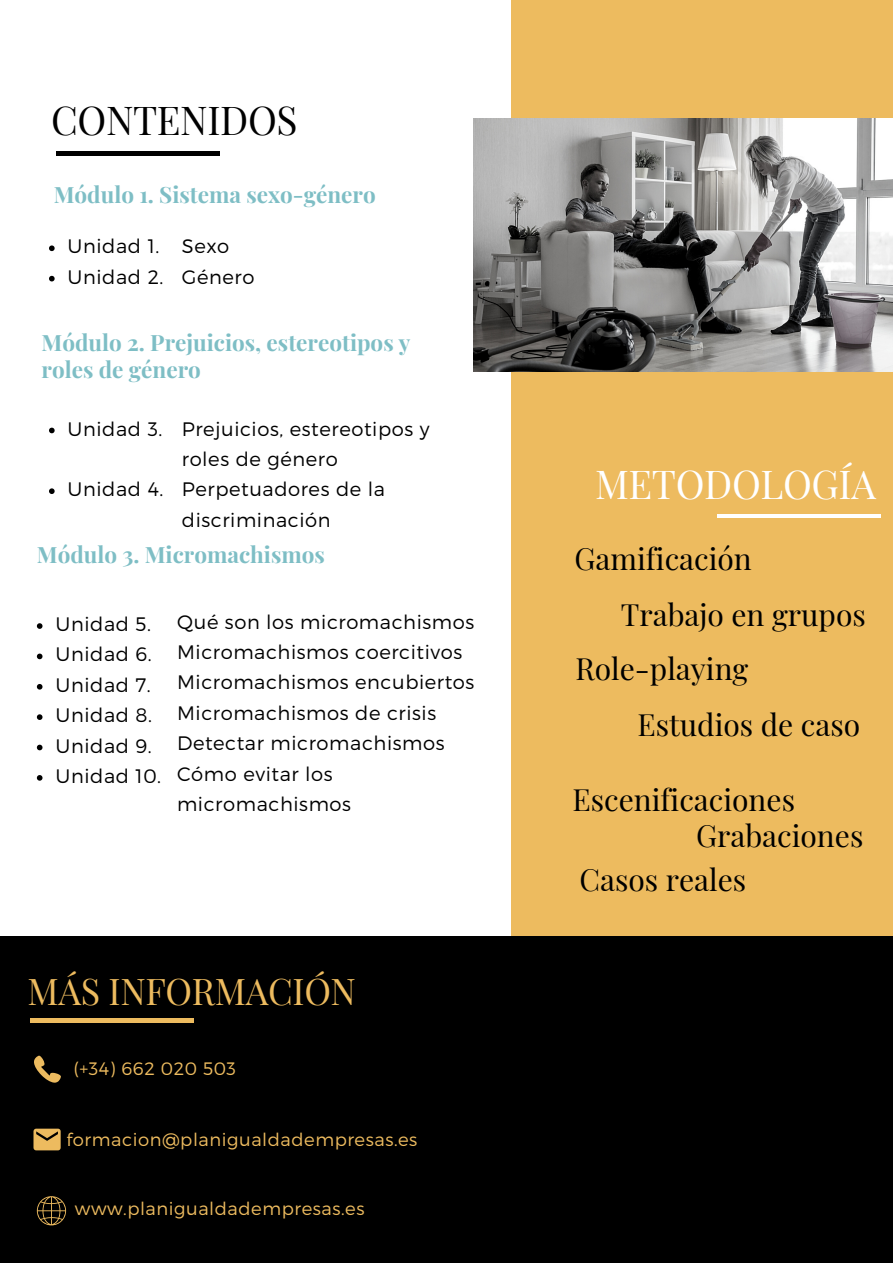
<style>
.page{position:relative;width:893px;height:1264px;background:#fff}
.page>*{position:absolute;margin:0;border:0;box-sizing:border-box;transform-origin:0 0}
.t1{font:39px "Playfair Display";letter-spacing:-.01em;color:#fff}
.t2{font:39px "Playfair Display";letter-spacing:-.01em;color:#000}
.t3{font:36px "Playfair Display";letter-spacing:-.01em;color:#edbb5f}
.t4{font:30px/35.7px "Playfair Display";color:#000}
.t5{font:700 22.5px/27px "Playfair Display";color:#7ebec5}
.t6{font:300 19.5px/30.3px "Montserrat";letter-spacing:.03em;color:#000}
.t7{font:300 18px "Montserrat";letter-spacing:.03em;color:#edbb5f}
</style>
<div class="page">
<div style="left:0;top:0;width:892px;height:1262px;background:#edbb5f"></div>
<div style="left:0;top:0;width:510px;height:971px;background:#fff"></div>
<img style="left:473px;top:119px;width:419px;height:253px">
<hr style="left:57px;top:152px;width:163px;height:3px;background:#000">
<hr style="left:717px;top:514px;width:163px;height:4px;background:#fff">
<svg style="left:49px;top:245px;width:6px;height:6px"></svg>
<svg style="left:49px;top:276px;width:6px;height:5px"></svg>
<svg style="left:49px;top:427px;width:6px;height:6px"></svg>
<svg style="left:49px;top:488px;width:6px;height:6px"></svg>
<svg style="left:37px;top:623px;width:5px;height:6px"></svg>
<svg style="left:37px;top:653px;width:5px;height:6px"></svg>
<svg style="left:37px;top:684px;width:5px;height:5px"></svg>
<svg style="left:37px;top:714px;width:5px;height:6px"></svg>
<svg style="left:37px;top:744px;width:5px;height:6px"></svg>
<svg style="left:37px;top:775px;width:5px;height:5px"></svg>
<div style="left:0;top:936px;width:892px;height:326px;background:#000"></div>
<hr style="left:30px;top:1018px;width:163px;height:4px;background:#edbb5f">
<svg style="left:34px;top:1055px;width:27px;height:27px"></svg>
<svg style="left:33px;top:1128px;width:28px;height:23px"></svg>
<svg style="left:36px;top:1196px;width:30px;height:29px"></svg>
<h1 class="t2" style="left:51px;top:93px;width:248px">CONTENIDOS</h1>
<p class="t5" style="left:54px;top:180px;width:323px">Módulo 1. Sistema sexo-género</p>
<p class="t6" style="left:68px;top:230px;width:97px">Unidad 1.<br>Unidad 2.</p>
<p class="t6" style="left:182px;top:230px;width:74px">Sexo<br>Género</p>
<p class="t5" style="left:42px;top:328px;width:370px">Módulo 2. Prejuicios, estereotipos y roles de género</p>
<p class="t6" style="left:68px;top:412px;width:96px">Unidad 3.</p>
<p class="t6" style="left:68px;top:473px;width:97px">Unidad 4.</p>
<p class="t6" style="left:182px;top:412px;width:249px">Prejuicios, estereotipos y roles de género<br>Perpetuadores de la discriminación</p>
<p class="t5" style="left:37px;top:540px;width:289px">Módulo 3. Micromachismos</p>
<p class="t6" style="left:55px;top:608px;width:107px">Unidad 5.<br>Unidad 6.<br>Unidad 7.<br>Unidad 8.<br>Unidad 9.<br>Unidad 10.</p>
<p class="t6" style="left:177px;top:605px;width:299px">Qué son los micromachismos<br>Micromachismos coercitivos<br>Micromachismos encubiertos<br>Micromachismos de crisis<br>Detectar micromachismos<br>Cómo evitar los micromachismos</p>
<h2 class="t3" style="left:28px;top:966px;width:330px">MÁS INFORMACIÓN</h2>
<p class="t7" style="left:73px;top:1057px;width:164px">(+34) 662 020 503</p>
<p class="t7" style="left:66px;top:1127px;width:352px">formacion@planigualdadempresas.es</p>
<p class="t7" style="left:75px;top:1196px;width:291px">www.planigualdadempresas.es</p>
<p class="t7" style="left:75px;top:1196px;width:239px">planigu ldadempresas.es</p>
<p class="t7" style="left:146px;top:1196px;width:12px">a</p>
<p class="t7" style="left:146px;top:1196px;width:12px">aa</p>
<h1 class="t1" style="left:595px;top:456px;width:282px">METODOLOGÍA</h1>
<h3 class="t4" style="left:574px;top:539px;width:179px">Gamificación</h3>
<h3 class="t4" style="left:620px;top:595px;width:246px">Trabajo en grupos</h3>
<h3 class="t4" style="left:575px;top:650px;width:175px">Role-playing</h3>
<h3 class="t4" style="left:637px;top:705px;width:224px">Estudios de caso</h3>
<h3 class="t4" style="left:696px;top:780px;width:169px;text-indent:-123px">Escenificaciones<br>Grabaciones</h3>
<h3 class="t4" style="left:579px;top:860px;width:168px">Casos reales</h3>
</div>
